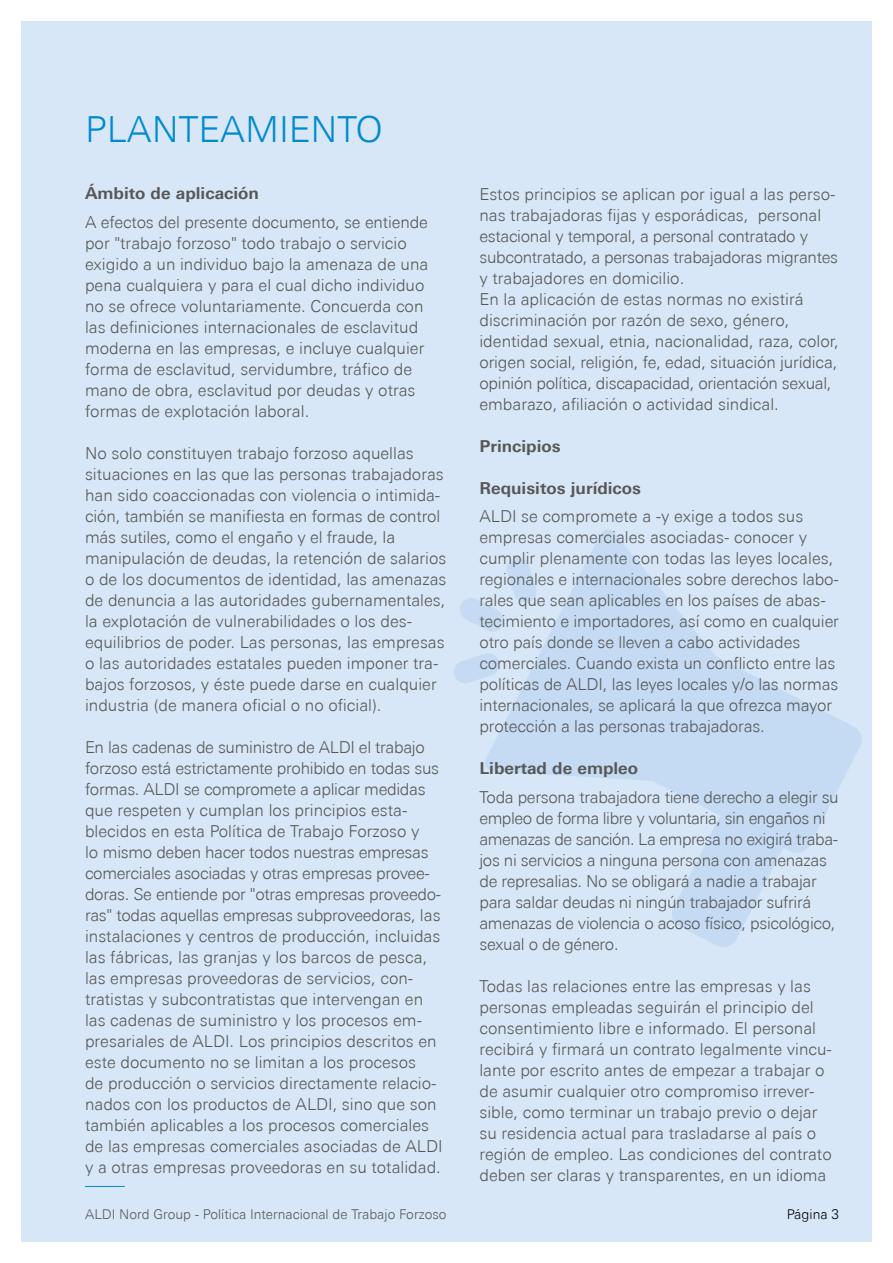
<style>
.page{position:relative;width:893px;height:1263px;background:#fff}
.page>*{position:absolute;margin:0;border:0;box-sizing:border-box;transform-origin:0 0}
.t1{font:300 36px "Univers Next Pro";color:#008bcf}
.t2{font:300 16.5px/21px "Univers Next Pro";color:#575756}
.t3{font:300 16.5px/21px "Univers Next Pro";letter-spacing:-.02em;color:#575756}
.t4{font:700 16.5px "Univers Next Pro";color:#575756}
.t5{font:300 13.5px "Univers Next Pro";color:#000}
.t6{font:300 13.5px "Univers Next Pro";color:#575756}
</style>
<div class="page">
<div style="left:21px;top:21px;width:851px;height:1221px;background:#d8e7f7"></div>
<svg style="left:485px;top:529px;width:377px;height:418px"></svg>
<svg style="left:460px;top:556px;width:78px;height:77px"></svg>
<svg style="left:454px;top:652px;width:47px;height:32px"></svg>
<hr style="left:85px;top:1186px;width:40px;height:1px;background:#008bcf">
<h1 class="t1" style="left:85px;top:108px;width:299px">PLANTEAMIENTO</h1>
<p class="t4" style="left:85px;top:184px;width:175px">Ámbito de aplicación</p>
<p class="t2" style="left:85px;top:212px;width:345px">A efectos del presente documento, se entiende por "trabajo forzoso" todo trabajo o servicio exigido a un individuo bajo la amenaza de una pena cualquiera y para el cual dicho individuo no se ofrece voluntariamente. Concuerda con las definiciones internacionales de esclavitud moderna en las empresas, e incluye cualquier forma de esclavitud, servidumbre, tráfico de mano de obra, esclavitud por deudas y otras formas de explotación laboral.</p>
<p class="t2" style="left:85px;top:443px;width:363px">No solo constituyen trabajo forzoso aquellas situaciones en las que las personas trabajadoras han sido coaccionadas con violencia o intimida&shy;ción, también se manifiesta en formas de control más sutiles, como el engaño y el fraude, la manipulación de deudas, la retención de salarios o de los documentos de identidad, las amenazas de denuncia a las autoridades gubernamentales, la explotación de vulnerabilidades o los des&shy;equilibrios de poder. Las personas, las empresas o las autoridades estatales pueden imponer tra&shy;bajos forzosos, y éste puede darse en cualquier industria (de manera oficial o no oficial).</p>
<p class="t2" style="left:85px;top:737px;width:359px">En las cadenas de suministro de ALDI el trabajo forzoso está estrictamente prohibido en todas sus formas. ALDI se compromete a aplicar medidas que respeten y cumplan los principios esta&shy;blecidos en esta Política de Trabajo Forzoso y<br>lo mismo deben hacer todos nuestras empresas comerciales asociadas y otras empresas provee&shy;doras. Se entiende por "otras empresas proveedo&shy;ras" todas aquellas empresas subproveedoras, las instalaciones y centros de producción, incluidas las fábricas, las granjas y los barcos de pesca, las empresas proveedoras de servicios, con&shy;tratistas y subcontratistas que intervengan en las cadenas de suministro y los procesos em&shy;presariales de ALDI. Los principios descritos en este documento no se limitan a los procesos<br>de producción o servicios directamente relacio&shy;nados con los productos de ALDI, sino que son también aplicables a los procesos comerciales de las empresas comerciales asociadas de ALDI y a otras empresas proveedoras en su totalidad.</p>
<p class="t2" style="left:479px;top:183px;width:361px">Estos principios se aplican por igual a las perso&shy;nas trabajadoras fijas y esporádicas, personal estacional y temporal, a personal contratado y subcontratado, a personas trabajadoras migrantes y trabajadores en domicilio.<br>En la aplicación de estas normas no existirá discriminación por razón de sexo, género, identidad sexual, etnia, nacionalidad, raza, color, origen social, religión, fe, edad, situación jurídica, opinión política, discapacidad, orientación sexual, embarazo, afiliación o actividad sindical.</p>
<p class="t4" style="left:479px;top:436px;width:83px">Principios</p>
<p class="t4" style="left:479px;top:478px;width:163px">Requisitos jurídicos</p>
<p class="t2" style="left:479px;top:506px;width:361px">ALDI se compromete a -y exige a todos sus empresas comerciales asociadas- conocer y cumplir plenamente con todas las leyes locales, regionales e internacionales sobre derechos labo&shy;rales que sean aplicables en los países de abas&shy;tecimiento e importadores, así como en cualquier otro país donde se lleven a cabo actividades comerciales. Cuando exista un conflicto entre las políticas de ALDI, las leyes locales y/o las normas internacionales, se aplicará la que ofrezca mayor protección a las personas trabajadoras.</p>
<p class="t4" style="left:479px;top:758px;width:160px">Libertad de empleo</p>
<p class="t3" style="left:479px;top:786px;width:361px">Toda persona trabajadora tiene derecho a elegir su empleo de forma libre y voluntaria, sin engaños ni amenazas de sanción. La empresa no exigirá traba&shy;jos ni servicios a ninguna persona con amenazas de represalias. No se obligará a nadie a trabajar para saldar deudas ni ningún trabajador sufrirá amenazas de violencia o acoso físico, psicológico, sexual o de género.</p>
<p class="t2" style="left:479px;top:975px;width:354px">Todas las relaciones entre las empresas y las personas empleadas seguirán el principio del consentimiento libre e informado. El personal recibirá y firmará un contrato legalmente vincu&shy;lante por escrito antes de empezar a trabajar o de asumir cualquier otro compromiso irrever&shy;sible, como terminar un trabajo previo o dejar su residencia actual para trasladarse al país o región de empleo. Las condiciones del contrato deben ser claras y transparentes, en un idioma</p>
<p class="t5" style="left:85px;top:1206px;width:356px">International B ying Pol y for Cotton | As of January 2020</p>
<p class="t5" style="left:787px;top:1206px;width:42px">Página</p>
<p class="t6" style="left:85px;top:1206px;width:363px">ALDI Nord Group - Política Internacional de Trabajo Forzoso</p>
<p class="t5" style="left:797px;top:1206px;width:43px">Seite 3</p>
</div>
